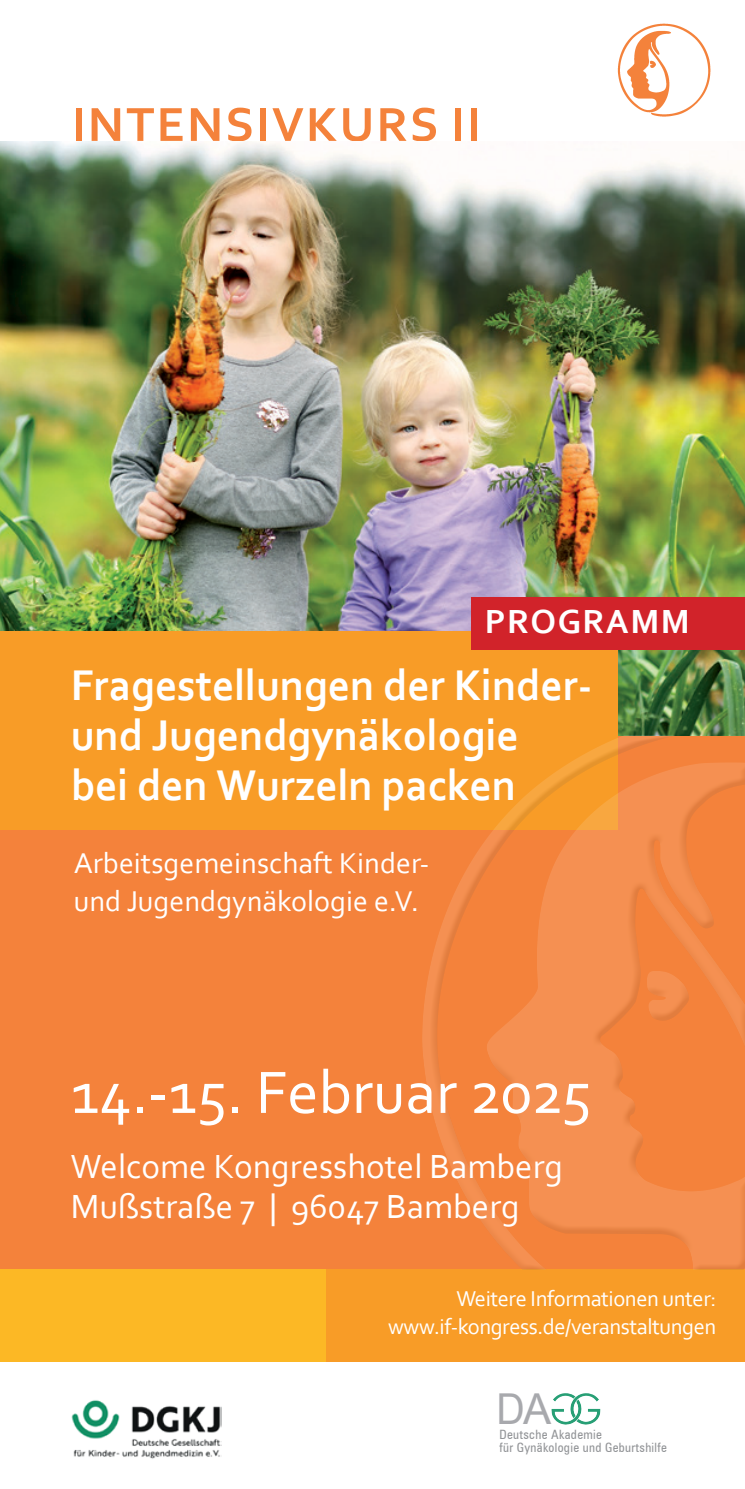
<style>
.page{position:relative;width:745px;height:1489px;background:#fff}
.page>*{position:absolute;margin:0;border:0;box-sizing:border-box;transform-origin:0 0}
.t1{font:62.5px "Corbel";color:#fff}
.t2{font:700 50px "Corbel";letter-spacing:.04em;color:#f4823b}
.t3{font:700 45px/50px "Corbel";letter-spacing:-.005em;color:#fff}
.t4{font:42.5px "Arial";color:#a8a9ad;scale:.92 1}
.t5{font:35px/40px "Corbel";color:#fff}
.t6{font:700 35px "Corbel";letter-spacing:.04em;color:#fff}
.t7{font:30px/37.5px "Corbel";color:#fff}
.t8{font:22.5px/27.5px "Corbel";letter-spacing:-.02em;color:#fff;text-align:right}
.t9{font:condensed 12.75px/12.8px "Zurich BT";letter-spacing:.025em;color:#939598}
</style>
<div class="page">
<div style="left:0;top:180px;width:744px;height:1097px;background:#f4823b"></div>
<div style="left:0;top:1269px;width:326px;height:92px;background:#fcb825"></div>
<div style="left:326px;top:1269px;width:418px;height:92px;background:#f89c27"></div>
<img style="left:0;top:142px;width:744px;height:594px">
<div style="left:0;top:631px;width:617px;height:198px;background:#f89c27"></div>
<div style="left:414px;top:736px;width:330px;height:533px;background:#fff;opacity:.75"></div>
<div style="left:429px;top:736px;width:315px;height:533px;background:#231f20;opacity:.75"></div>
<img style="left:617px;top:23px;width:94px;height:94px">
<div style="left:471px;top:597px;width:273px;height:52px;background:#d1232a"></div>
<img style="left:71px;top:1400px;width:150px;height:59px">
<img style="left:551px;top:1393px;width:49px;height:31px">
<p class="t2" style="left:72px;top:93px;width:410px">INTENSIVKURS II</p>
<p class="t6" style="left:484px;top:599px;width:206px">PROGRAMM</p>
<p class="t3" style="left:71px;top:659px;width:522px">Fragestellungen der Kinder&shy;und Jugendgynäkologie<br>bei den Wurzeln packen</p>
<p class="t7" style="left:74px;top:843px;width:357px">Arbeitsgemeinschaft Kinder&shy;und Jugendgynäkologie e.V.</p>
<h1 class="t1" style="left:71px;top:1053px;width:521px">14.-15. Februar 2025</h1>
<p class="t5" style="left:71px;top:1145px;width:493px">Welcome Kongresshotel Bamberg<br>Mußstraße 7 | 96047 Bamberg</p>
<p class="t8" style="left:388px;top:1284px;width:330px">Weitere Informationen unter: www.if-kongress.de/veranstaltungen</p>
<p class="t4" style="left:496px;top:1380px;width:61px">DA</p>
<p class="t9" style="left:499px;top:1428px;width:169px">Deutsche Akademie<br>für Gynäkologie und Geburtshilfe</p>
</div>
